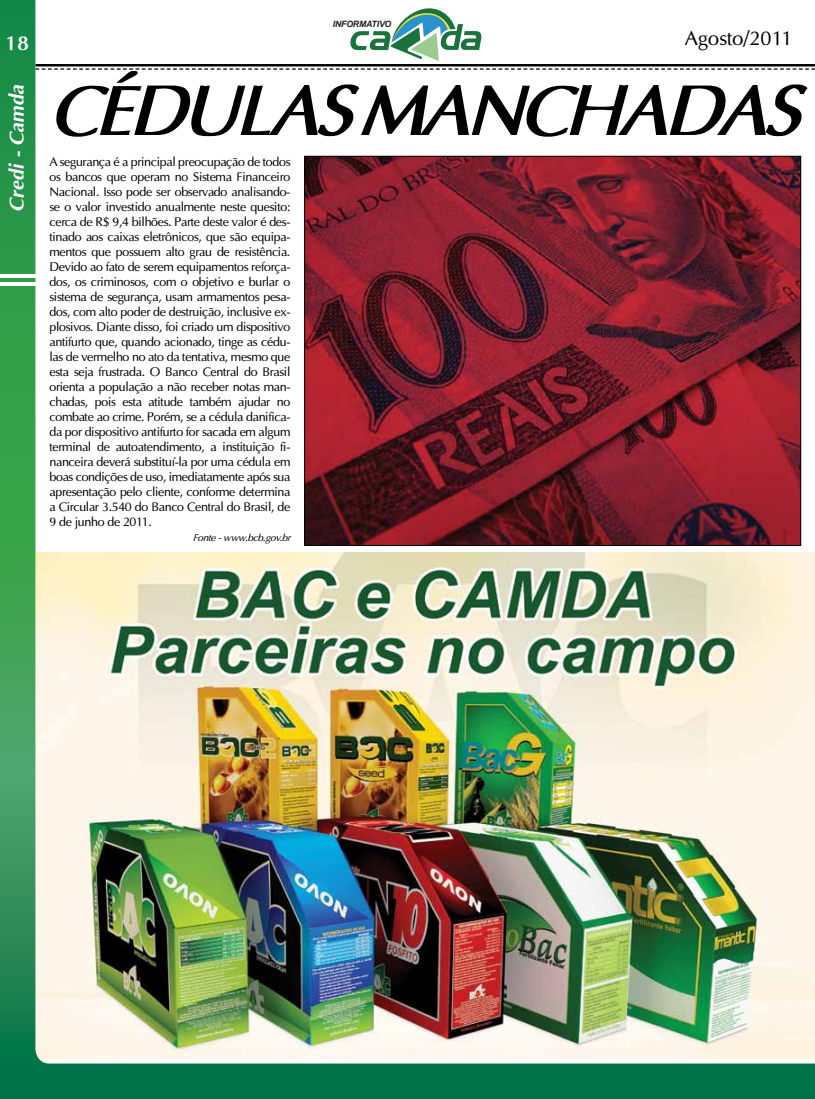
<style>
.page{position:relative;width:815px;height:1099px;background:#fff}
.page>*{position:absolute;margin:0;border:0;box-sizing:border-box;transform-origin:0 0}
.t1{font:italic 700 71.25px "Optima";color:#000}
.t2{font:20px "Optima";color:#000}
.t3{font:italic 700 20px "Optimum";color:#fff}
.t4{font:700 20px "Optima";color:#fff}
.t5{font:12.5px/15px "Optima";letter-spacing:-.03em;color:#000;text-align:justify}
.t6{font:italic 10px "Optima";color:#000}
.t7{font:italic 700 8.75px "Arial";letter-spacing:-.02em;color:#231f20}
</style>
<div class="page">
<img style="left:0;top:0;width:815px;height:1098px">
<hr style="left:0;top:282px;width:40px;height:4px;background:#fff">
<hr style="left:0;top:274px;width:40px;height:3px;background:#fff">
<h2 class="t4" style="left:5px;top:31px;width:25px">18</h2>
<h2 class="t3" style="left:4px;top:212px;width:128px;rotate:-90deg">Credi - Camda</h2>
<p class="t7" style="left:333px;top:18px;width:60px">INFORMATIVO</p>
<h2 class="t2" style="left:685px;top:26px;width:109px">Agosto/2011</h2>
<h1 class="t1" style="left:48px;top:67px;width:777px">CÉDULASMANCHADAS</h1>
<p class="t5" style="left:50px;top:154px;width:242px">A segurança é a principal preocupação de todos os bancos que operam no Sistema Financeiro Nacional. Isso pode ser observado analisando&shy;se o valor investido anualmente neste quesito: cerca de R$ 9,4 bilhões. Parte deste valor é des&shy;tinado aos caixas eletrônicos, que são equipa&shy;mentos que possuem alto grau de resistência.<br>Devido ao fato de serem equipamentos reforça&shy;dos, os criminosos, com o objetivo e burlar o sistema de segurança, usam armamentos pesa&shy;dos, com alto poder de destruição, inclusive ex&shy;plosivos. Diante disso, foi criado um dispositivo antifurto que, quando acionado, tinge as cédu&shy;las de vermelho no ato da tentativa, mesmo que esta seja frustrada. O Banco Central do Brasil orienta a população a não receber notas man&shy;chadas, pois esta atitude também ajudar no combate ao crime. Porém, se a cédula danifica&shy;da por dispositivo antifurto for sacada em algum terminal de autoatendimento, a instituição fi&shy;nanceira deverá substituí-la por uma cédula em boas condições de uso, imediatamente após sua apresentação pelo cliente, conforme determina a Circular 3.540 do Banco Central do Brasil, de 9 de junho de 2011.</p>
<p class="t6" style="left:193px;top:531px;width:102px">Fonte-www.bcb.gov.br</p>
</div>
